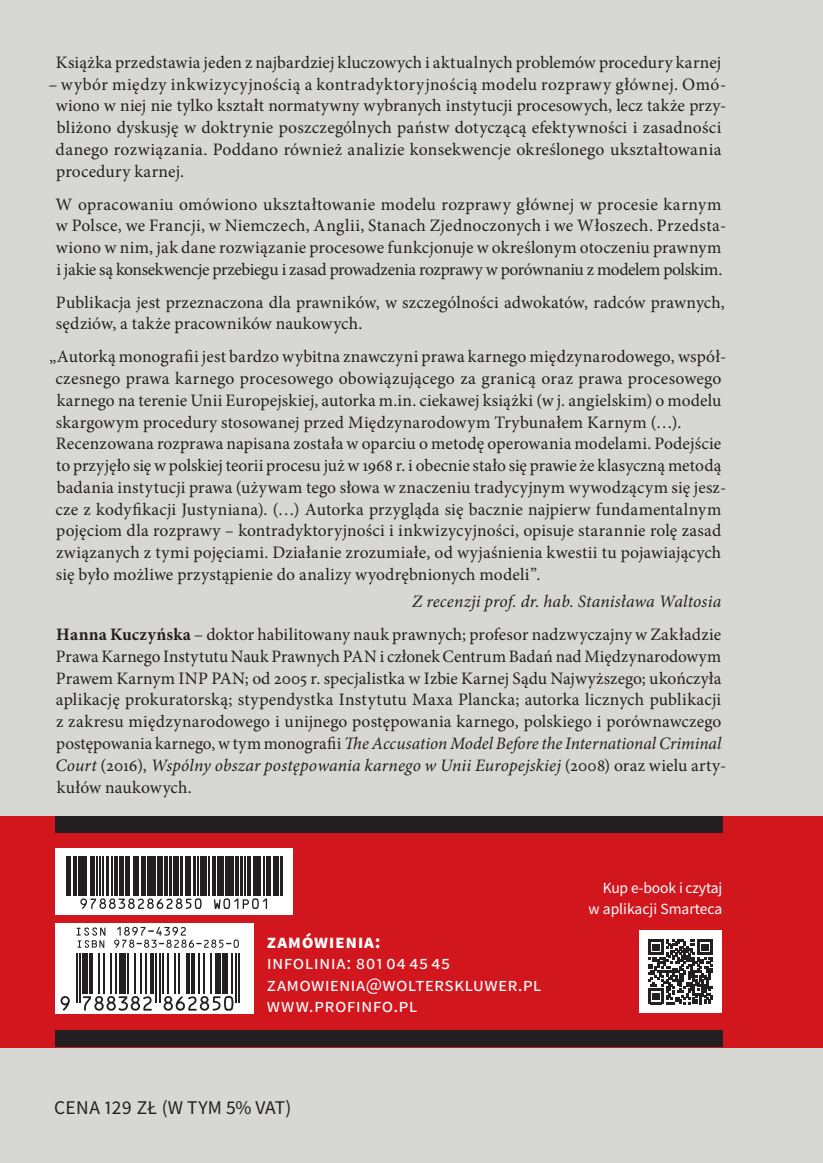
<style>
.page{position:relative;width:823px;height:1163px;background:#fff}
.page>*{position:absolute;margin:0;border:0;box-sizing:border-box;transform-origin:0 0}
.t1{font:19.4px/21.4px "Source Sans Pro";letter-spacing:.02em;color:#fff}
.t2{font:19.4px "Source Sans Pro";letter-spacing:.015em;color:#231f20}
.t3{font:700 19.4px "Source Sans Pro";letter-spacing:.03em;color:#fff}
.t4{font:17.4px/21.8px "Minion Pro";letter-spacing:.01em;color:#231f20}
.t5{font:15.6px/21.4px "Source Sans Pro";letter-spacing:-.01em;color:#fff;text-align:right}
.s1{font-style:italic}
.s2{font-weight:700}
</style>
<div class="page">
<div style="left:0;top:0;width:822px;height:1162px;background:#d7d7d3"></div>
<div style="left:0;top:815px;width:822px;height:232px;background:#d2161e"></div>
<svg style="left:55px;top:848px;width:237px;height:66px;background:#d6d5d6"></svg>
<hr style="left:66px;top:856px;width:3px;height:39px;background:#231f20">
<hr style="left:70px;top:856px;width:1px;height:39px;background:#231f20">
<hr style="left:73px;top:856px;width:3px;height:39px;background:#231f20">
<div style="left:78px;top:856px;width:5px;height:39px;background:#231f20"></div>
<hr style="left:84px;top:856px;width:1px;height:39px;background:#231f20">
<hr style="left:86px;top:856px;width:1px;height:39px;background:#231f20">
<hr style="left:90px;top:856px;width:4px;height:39px;background:#231f20">
<hr style="left:97px;top:856px;width:1px;height:39px;background:#231f20">
<hr style="left:100px;top:856px;width:1px;height:39px;background:#231f20">
<hr style="left:102px;top:856px;width:1px;height:39px;background:#231f20">
<hr style="left:106px;top:856px;width:2px;height:39px;background:#231f20">
<hr style="left:112px;top:856px;width:1px;height:39px;background:#231f20">
<hr style="left:114px;top:856px;width:3px;height:39px;background:#231f20">
<hr style="left:119px;top:856px;width:2px;height:39px;background:#231f20">
<hr style="left:122px;top:856px;width:1px;height:39px;background:#231f20">
<hr style="left:126px;top:856px;width:4px;height:39px;background:#231f20">
<hr style="left:133px;top:856px;width:1px;height:39px;background:#231f20">
<hr style="left:135px;top:856px;width:1px;height:39px;background:#231f20">
<hr style="left:138px;top:856px;width:1px;height:39px;background:#231f20">
<hr style="left:141px;top:856px;width:4px;height:39px;background:#231f20">
<hr style="left:147px;top:856px;width:1px;height:39px;background:#231f20">
<hr style="left:149px;top:856px;width:1px;height:39px;background:#231f20">
<hr style="left:152px;top:856px;width:4px;height:39px;background:#231f20">
<hr style="left:157px;top:856px;width:3px;height:39px;background:#231f20">
<hr style="left:161px;top:856px;width:1px;height:39px;background:#231f20">
<hr style="left:164px;top:856px;width:4px;height:39px;background:#231f20">
<hr style="left:169px;top:856px;width:2px;height:39px;background:#231f20">
<hr style="left:173px;top:856px;width:2px;height:39px;background:#231f20">
<hr style="left:176px;top:856px;width:2px;height:39px;background:#231f20">
<hr style="left:181px;top:856px;width:2px;height:39px;background:#231f20">
<hr style="left:185px;top:856px;width:3px;height:39px;background:#231f20">
<hr style="left:189px;top:856px;width:1px;height:39px;background:#231f20">
<hr style="left:194px;top:856px;width:2px;height:39px;background:#231f20">
<hr style="left:197px;top:856px;width:1px;height:39px;background:#231f20">
<hr style="left:200px;top:856px;width:3px;height:39px;background:#231f20">
<hr style="left:204px;top:856px;width:2px;height:39px;background:#231f20">
<hr style="left:209px;top:856px;width:1px;height:39px;background:#231f20">
<hr style="left:212px;top:856px;width:3px;height:39px;background:#231f20">
<hr style="left:217px;top:856px;width:2px;height:39px;background:#231f20">
<hr style="left:220px;top:856px;width:4px;height:39px;background:#231f20">
<hr style="left:225px;top:856px;width:3px;height:39px;background:#231f20">
<hr style="left:229px;top:856px;width:2px;height:39px;background:#231f20">
<hr style="left:232px;top:856px;width:1px;height:39px;background:#231f20">
<hr style="left:236px;top:856px;width:3px;height:39px;background:#231f20">
<hr style="left:240px;top:856px;width:2px;height:39px;background:#231f20">
<hr style="left:244px;top:856px;width:1px;height:39px;background:#231f20">
<hr style="left:247px;top:856px;width:4px;height:39px;background:#231f20">
<hr style="left:253px;top:856px;width:2px;height:39px;background:#231f20">
<hr style="left:256px;top:856px;width:4px;height:39px;background:#231f20">
<hr style="left:264px;top:856px;width:1px;height:39px;background:#231f20">
<hr style="left:266px;top:856px;width:1px;height:39px;background:#231f20">
<hr style="left:268px;top:856px;width:2px;height:39px;background:#231f20">
<hr style="left:273px;top:856px;width:3px;height:39px;background:#231f20">
<hr style="left:278px;top:856px;width:1px;height:39px;background:#231f20">
<hr style="left:280px;top:856px;width:2px;height:39px;background:#231f20">
<svg style="left:80px;top:898px;width:121px;height:10px"></svg>
<svg style="left:214px;top:898px;width:53px;height:10px"></svg>
<div style="left:55px;top:923px;width:198px;height:91px;background:#fff"></div>
<svg style="left:60px;top:996px;width:10px;height:14px"></svg>
<hr style="left:76px;top:952px;width:1px;height:50px;background:#231f20">
<hr style="left:79px;top:952px;width:2px;height:50px;background:#231f20">
<div style="left:82px;top:952px;width:6px;height:41px;background:#231f20"></div>
<hr style="left:89px;top:952px;width:4px;height:41px;background:#231f20">
<hr style="left:98px;top:952px;width:2px;height:41px;background:#231f20">
<hr style="left:103px;top:952px;width:2px;height:41px;background:#231f20">
<hr style="left:110px;top:952px;width:2px;height:41px;background:#231f20">
<hr style="left:116px;top:952px;width:1px;height:41px;background:#231f20">
<div style="left:119px;top:952px;width:7px;height:41px;background:#231f20"></div>
<hr style="left:127px;top:952px;width:2px;height:41px;background:#231f20">
<hr style="left:134px;top:952px;width:2px;height:41px;background:#231f20">
<hr style="left:140px;top:952px;width:1px;height:41px;background:#231f20">
<svg style="left:83px;top:996px;width:69px;height:14px"></svg>
<hr style="left:145px;top:952px;width:1px;height:41px;background:#231f20">
<hr style="left:150px;top:952px;width:3px;height:41px;background:#231f20">
<hr style="left:155px;top:952px;width:2px;height:50px;background:#231f20">
<hr style="left:159px;top:952px;width:1px;height:50px;background:#231f20">
<hr style="left:162px;top:952px;width:2px;height:41px;background:#231f20">
<hr style="left:167px;top:952px;width:2px;height:41px;background:#231f20">
<hr style="left:174px;top:952px;width:2px;height:41px;background:#231f20">
<hr style="left:178px;top:952px;width:1px;height:41px;background:#231f20">
<hr style="left:186px;top:952px;width:4px;height:41px;background:#231f20">
<hr style="left:191px;top:952px;width:4px;height:41px;background:#231f20">
<hr style="left:198px;top:952px;width:2px;height:41px;background:#231f20">
<hr style="left:203px;top:952px;width:2px;height:41px;background:#231f20">
<hr style="left:210px;top:952px;width:2px;height:41px;background:#231f20">
<div style="left:216px;top:952px;width:5px;height:41px;background:#231f20"></div>
<svg style="left:163px;top:995px;width:70px;height:15px"></svg>
<div style="left:222px;top:952px;width:6px;height:41px;background:#231f20"></div>
<hr style="left:231px;top:952px;width:2px;height:41px;background:#231f20">
<hr style="left:235px;top:952px;width:1px;height:50px;background:#231f20">
<hr style="left:238px;top:952px;width:2px;height:50px;background:#231f20">
<svg style="left:76px;top:927px;width:29px;height:20px"></svg>
<svg style="left:114px;top:926px;width:125px;height:21px"></svg>
<div style="left:638px;top:930px;width:83px;height:82px;background:#fff"></div>
<svg style="left:648px;top:939px;width:64px;height:64px"></svg>
<div style="left:55px;top:1030px;width:667px;height:17px;background:#231f20"></div>
<div style="left:55px;top:815px;width:667px;height:17px;background:#231f20"></div>
<p class="t4" style="left:56px;top:51px;width:666px">Książka przedstawia jeden z najbardziej kluczowych i aktualnych problemów procedury karnej</p>
<p class="t4" style="left:56px;top:73px;width:671px;text-indent:-7px">– wybór między inkwizycyjnością a kontradyktoryjnością modelu rozprawy głównej. Omó&shy;wiono w niej nie tylko kształt normatywny wybranych instytucji procesowych, lecz także przy&shy;bliżono dyskusję w doktrynie poszczególnych państw dotyczącą efektywności i zasadności danego rozwiązania. Poddano również analizie konsekwencje określonego ukształtowania procedury karnej.</p>
<p class="t4" style="left:55px;top:193px;width:672px">W opracowaniu omówiono ukształtowanie modelu rozprawy głównej w procesie karnym w Polsce, we Francji, w Niemczech, Anglii, Stanach Zjednoczonych i we Włoszech. Przedsta&shy;wiono w nim, jak dane rozwiązanie procesowe funkcjonuje w określonym otoczeniu prawnym i jakie są konsekwencje przebiegu i zasad prowadzenia rozprawy w porównaniu z modelem polskim.</p>
<p class="t4" style="left:56px;top:291px;width:670px">Publikacja jest przeznaczona dla prawników, w szczególności adwokatów, radców prawnych, sędziów, a także pracowników naukowych.</p>
<p class="t4" style="left:56px;top:346px;width:671px;text-indent:-7px">„Autorką monografii jest bardzo wybitna znawczyni prawa karnego międzynarodowego, współ&shy;czesnego prawa karnego procesowego obowiązującego za granicą oraz prawa procesowego karnego na terenie Unii Europejskiej, autorka m.in. ciekawej książki (w j. angielskim) o modelu skargowym procedury stosowanej przed Międzynarodowym Trybunałem Karnym (…).<br>Recenzowana rozprawa napisana została w oparciu o metodę operowania modelami. Podejście to przyjęło się w polskiej teorii procesu już w 1968 r. i obecnie stało się prawie że klasyczną metodą badania instytucji prawa (używam tego słowa w znaczeniu tradycyjnym wywodzącym się jesz&shy;cze z kodyfikacji Justyniana). (…) Autorka przygląda się bacznie najpierw fundamentalnym pojęciom dla rozprawy – kontradyktoryjności i inkwizycyjności, opisuje starannie rolę zasad związanych z tymi pojęciami. Działanie zrozumiałe, od wyjaśnienia kwestii tu pojawiających się było możliwe przystąpienie do analizy wyodrębnionych modeli”.</p>
<p class="t4" style="left:56px;top:585px;width:666px;line-height:32.8px;text-align:right"><span class="s1">Z recenzji prof. dr. hab. Stanisława Waltosia<br></span><span class="s2">Hanna Kuczyńska</span> – doktor habilitowany nauk prawnych; profesor nadzwyczajny w Zakładzie</p>
<p class="t4" style="left:55px;top:645px;width:672px">Prawa Karnego Instytutu Nauk Prawnych PAN i członek Centrum Badań nad Międzynarodowym Prawem Karnym INP PAN; od 2005 r. specjalistka w Izbie Karnej Sądu Najwyższego; ukończyła aplikację prokuratorską; stypendystka Instytutu Maxa Plancka; autorka licznych publikacji z zakresu międzynarodowego i unijnego postępowania karnego, polskiego i porównawczego postępowania karnego, w tym monografii <span class="s1">The Accusation Model Before the International Criminal Court</span> (2016), <span class="s1">Wspólny obszar postępowania karnego w Unii Europejskiej</span> (2008) oraz wielu arty&shy;kułów naukowych.</p>
<p class="t3" style="left:267px;top:928px;width:115px">zamówienia:</p>
<p class="t1" style="left:267px;top:951px;width:276px">infolinia: 801 04 45 45 zamowienia@wolterskluwer.pl www.profinfo.pl</p>
<p class="t2" style="left:54px;top:1094px;width:238px">CENA 129 ZŁ (W TYM 5% VAT)</p>
<p class="t5" style="left:588px;top:876px;width:135px">Kup e-book i czytaj w aplikacji Smarteca</p>
</div>
